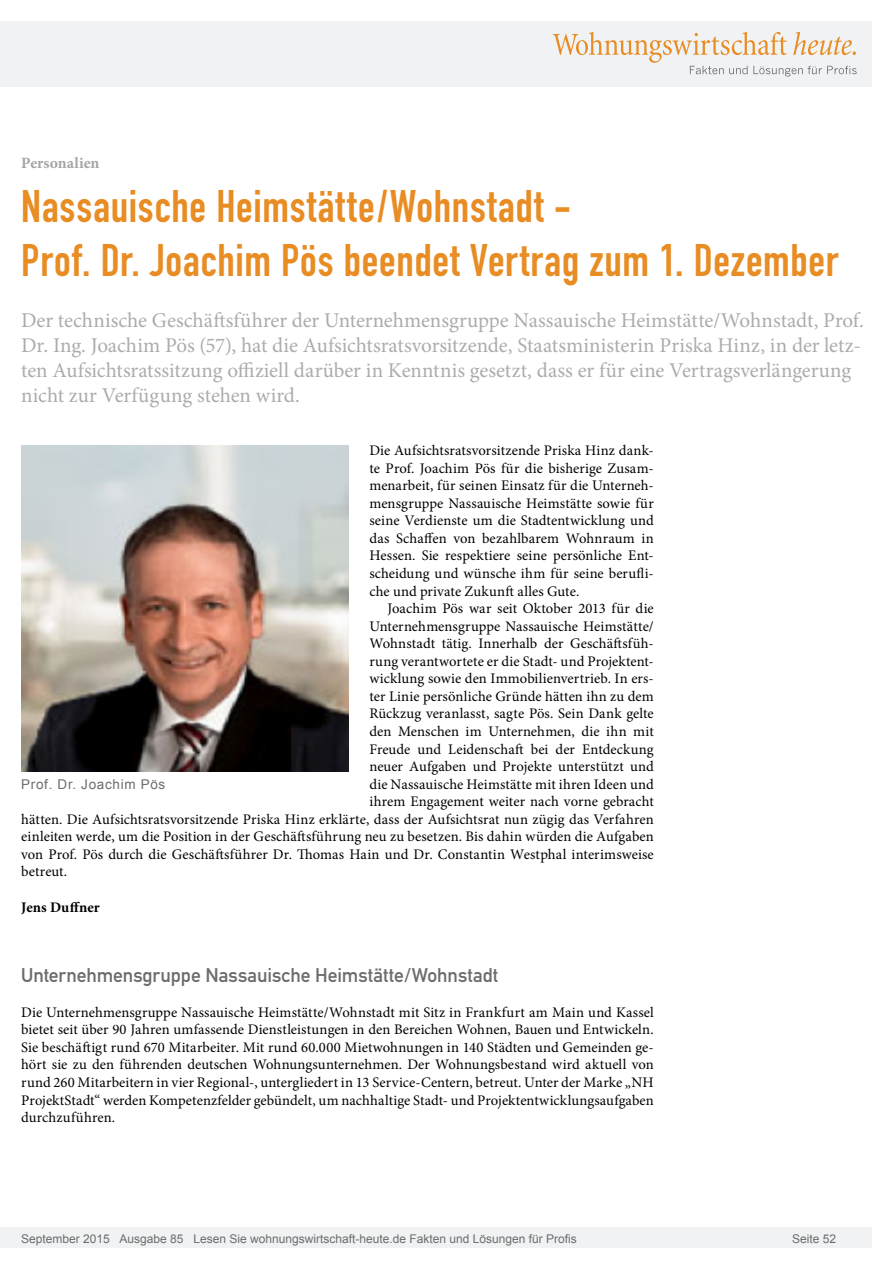
<style>
.page{position:relative;width:893px;height:1263px;background:#fff}
.page>*{position:absolute;margin:0;border:0;box-sizing:border-box;transform-origin:0 0}
.Überschrift_Groß{font:45px/54px "DIN Engschrift";letter-spacing:.015em;color:#e88c24}
.Anlesetext{font:21px/25.2px "Minion Pro";letter-spacing:-.005em;color:#acacac}
.Überschrift_Grau{font:19.5px "DIN Mittelschrift";letter-spacing:-.005em;color:#6c6c6c}
.Kategorie{font:700 15.75px "Minion Pro";color:#a4a4a4}
.Fließtext_erste_Zeil{font:14.7px/17.5px "Minion Pro";letter-spacing:.01em;color:#000;text-align:justify}
.Fliesstext{font:14.7px "Minion Pro";letter-spacing:.005em;color:#000}
.AUTOR{font:700 14.7px "Minion Pro";color:#000}
.Bildunterschrift{font:13.5px "Arial";letter-spacing:.05em;color:#6c6c6c}
.t1{font:12px "Arial";color:#6c6c6c}
</style>
<div class="page">
<div style="left:0;top:1227px;width:872px;height:20px;background:#f1f2f3"></div>
<div style="left:0;top:21px;width:872px;height:66px;background:#f1f2f3"></div>
<svg style="left:553px;top:32px;width:304px;height:45px"></svg>
<img style="left:21px;top:446px;width:327px;height:325px">
<p class="Kategorie" style="left:21px;top:152px;width:80px">Personalien</p>
<p class="Überschrift_Groß" style="left:21px;top:180px;width:818px">Nassauische Heimstätte/Wohnstadt -<br>Prof. Dr. Joachim Pös beendet Vertrag zum 1. Dezember</p>
<p class="Anlesetext" style="left:21px;top:307px;width:844px">Der technische Geschäftsführer der Unternehmensgruppe Nassauische Heimstätte/Wohnstadt, Prof.<br>Dr. Ing. Joachim Pös (57), hat die Aufsichtsratsvorsitzende, Staatsministerin Priska Hinz, in der letz&shy;ten Aufsichtsratssitzung offiziell darüber in Kenntnis gesetzt, dass er für eine Vertragsverlängerung nicht zur Verfügung stehen wird.</p>
<p class="Fließtext_erste_Zeil" style="left:369px;top:442px;width:286px">Die Aufsichtsratsvorsitzende Priska Hinz dank&shy;te Prof. Joachim Pös für die bisherige Zusam&shy;menarbeit, für seinen Einsatz für die Unterneh&shy;mensgruppe Nassauische Heimstätte sowie für seine Verdienste um die Stadtentwicklung und das Schaffen von bezahlbarem Wohnraum in Hessen. Sie respektiere seine persönliche Ent&shy;scheidung und wünsche ihm für seine berufli&shy;che und private Zukunft alles Gute.</p>
<p class="Fliesstext" style="left:387px;top:599px;width:268px">Joachim Pös war seit Oktober 2013 für die</p>
<p class="Fliesstext" style="left:369px;top:616px;width:286px">Unternehmensgruppe Nassauische Heimstätte/</p>
<p class="Fliesstext" style="left:369px;top:634px;width:286px">Wohnstadt tätig. Innerhalb der Geschäftsfüh-</p>
<p class="Fliesstext" style="left:369px;top:651px;width:286px">rung verantwortete er die Stadt- und Projektent-</p>
<p class="Fliesstext" style="left:369px;top:669px;width:286px">wicklung sowie den Immobilienvertrieb. In ers-</p>
<p class="Fliesstext" style="left:369px;top:686px;width:286px">ter Linie persönliche Gründe hätten ihn zu dem</p>
<p class="Fliesstext" style="left:369px;top:704px;width:286px">Rückzug veranlasst, sagte Pös. Sein Dank gelte</p>
<p class="Fliesstext" style="left:369px;top:721px;width:286px">den Menschen im Unternehmen, die ihn mit</p>
<p class="Fliesstext" style="left:369px;top:739px;width:286px">Freude und Leidenschaft bei der Entdeckung</p>
<p class="Fliesstext" style="left:369px;top:756px;width:286px">neuer Aufgaben und Projekte unterstützt und</p>
<p class="Fliesstext" style="left:369px;top:774px;width:286px">die Nassauische Heimstätte mit ihren Ideen und</p>
<p class="Fliesstext" style="left:369px;top:792px;width:286px">ihrem Engagement weiter nach vorne gebracht</p>
<p class="Fliesstext" style="left:21px;top:809px;width:634px">hätten. Die Aufsichtsratsvorsitzende Priska Hinz erklärte, dass der Aufsichtsrat nun zügig das Verfahren</p>
<p class="Fliesstext" style="left:21px;top:827px;width:634px">einleiten werde, um die Position in der Geschäftsführung neu zu besetzen. Bis dahin würden die Aufgaben</p>
<p class="Fliesstext" style="left:21px;top:844px;width:634px">von Prof. Pös durch die Geschäftsführer Dr. Thomas Hain und Dr. Constantin Westphal interimsweise</p>
<p class="Fliesstext" style="left:21px;top:862px;width:48px">betreut.</p>
<p class="AUTOR" style="left:21px;top:896px;width:80px">Jens Duffner</p>
<p class="Bildunterschrift" style="left:21px;top:775px;width:146px">Prof. Dr. Joachim Pös</p>
<p class="Überschrift_Grau" style="left:21px;top:963px;width:478px">Unternehmensgruppe Nassauische Heimstätte/Wohnstadt</p>
<p class="Fließtext_erste_Zeil" style="left:21px;top:1003px;width:634px">Die Unternehmensgruppe Nassauische Heimstätte/Wohnstadt mit Sitz in Frankfurt am Main und Kassel bietet seit über 90 Jahren umfassende Dienstleistungen in den Bereichen Wohnen, Bauen und Entwickeln.<br>Sie beschäftigt rund 670 Mitarbeiter. Mit rund 60.000 Mietwohnungen in 140 Städten und Gemeinden ge&shy;hört sie zu den führenden deutschen Wohnungsunternehmen. Der Wohnungsbestand wird aktuell von rund 260 Mitarbeitern in vier Regional-, untergliedert in 13 Service-Centern, betreut. Unter der Marke „NH ProjektStadt“ werden Kompetenzfelder gebündelt, um nachhaltige Stadt- und Projektentwicklungsaufgaben durchzuführen.</p>
<p class="t1" style="left:21px;top:1230px;width:557px">September 2015 Ausgabe 85 Lesen Sie wohnungswirtschaft-heute.de Fakten und Lösungen für Profis</p>
<p class="t1" style="left:792px;top:1231px;width:46px">Seite 52</p>
</div>
